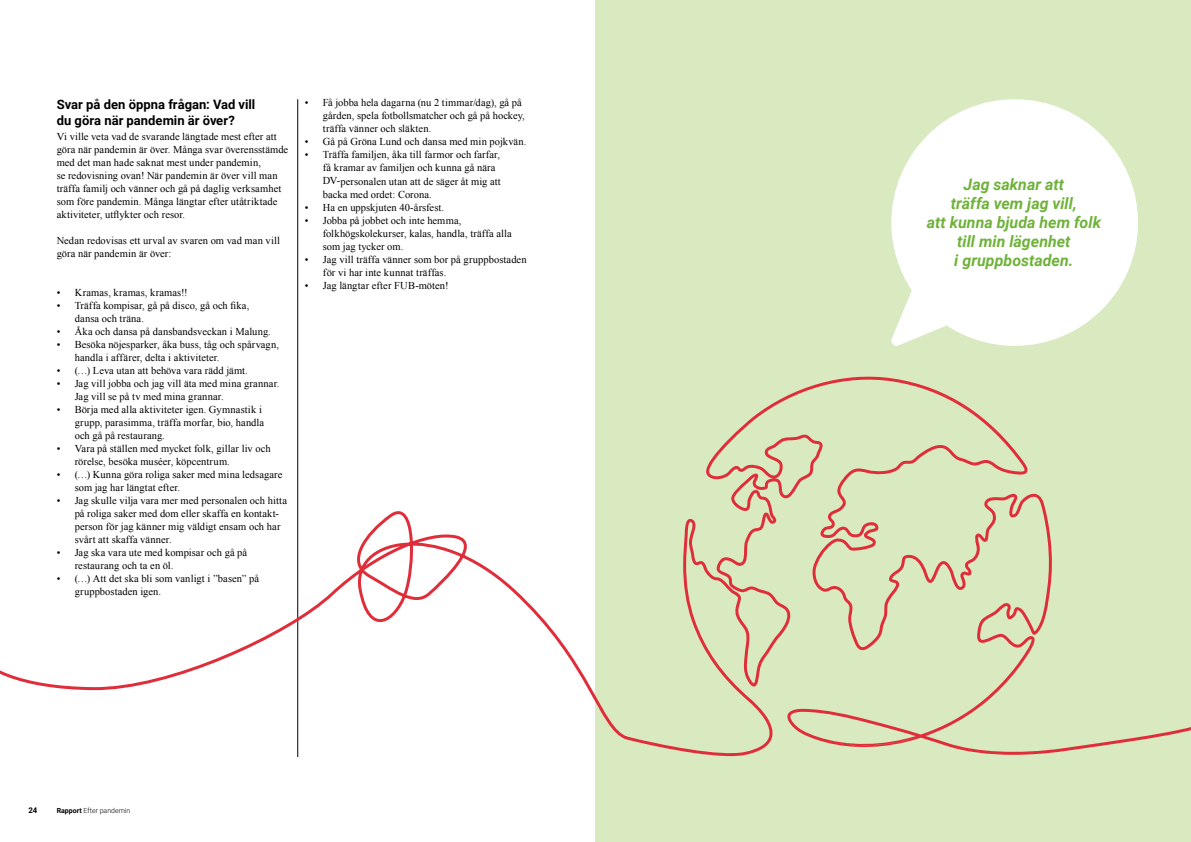
<style>
.page{position:relative;width:1191px;height:842px;background:#fff}
.page>*{position:absolute;margin:0;border:0;box-sizing:border-box;transform-origin:0 0}
.t1{font:italic 700 15.9px/19.1px "Roboto";color:#6fb23a;text-align:center}
.t2{font:700 13px/15.6px "Roboto";color:#000}
.t3{font:10.5px/13px "Times New Roman";letter-spacing:.005em;color:#000}
.t4{font:700 7.8px "Roboto";color:#000}
.t5{font:300 7px "Roboto";color:#000}
.s1{font-weight:700}
</style>
<div class="page">
<hr style="left:297px;top:99px;width:1px;height:658px;background:#000">
<div style="left:595px;top:0;width:595px;height:842px;background:#d9e9c0"></div>
<svg style="left:891px;top:99px;width:247px;height:247px;fill:#fff"></svg>
<svg style="left:630px;top:376px;width:429px;height:381px"></svg>
<svg style="left:1059px;top:614px;width:132px;height:139px"></svg>
<svg style="left:0;top:497px;width:630px;height:245px"></svg>
<p class="t2" style="left:57px;top:96px;width:200px">Svar på den öppna frågan: Vad vill du göra när pandemin är över?</p>
<p class="t3" style="left:57px;top:130px;width:233px">Vi ville veta vad de svarande längtade mest efter att göra när pandemin är över. Många svar överensstämde med det man hade saknat mest under pandemin,<br>se redovisning ovan! När pandemin är över vill man träffa familj och vänner och gå på daglig verksamhet som före pandemin. Många längtar efter utåtriktade aktiviteter, utflykter och resor.</p>
<p class="t3" style="left:57px;top:234px;width:225px">Nedan redovisas ett urval av svaren om vad man vill göra när pandemin är över:</p>
<p class="t3" style="left:57px;top:286px;width:132px">• Kramas, kramas, kramas!!</p>
<p class="t3" style="left:75px;top:299px;width:176px;text-indent:-18px">• Träffa kompisar, gå på disco, gå och fika, dansa och träna.</p>
<p class="t3" style="left:57px;top:325px;width:215px">• Åka och dansa på dansbandsveckan i Malung.</p>
<p class="t3" style="left:75px;top:338px;width:206px;text-indent:-18px">• Besöka nöjesparker, åka buss, tåg och spårvagn, handla i affärer, delta i aktiviteter.</p>
<p class="t3" style="left:57px;top:364px;width:192px">• (…) Leva utan att behöva vara rädd jämt.</p>
<p class="t3" style="left:75px;top:377px;width:206px;text-indent:-18px">• Jag vill jobba och jag vill äta med mina grannar.<br>Jag vill se på tv med mina grannar.</p>
<p class="t3" style="left:75px;top:403px;width:191px;text-indent:-18px">• Börja med alla aktiviteter igen. Gymnastik i grupp, parasimma, träffa morfar, bio, handla och gå på restaurang.</p>
<p class="t3" style="left:75px;top:442px;width:197px;text-indent:-18px">• Vara på ställen med mycket folk, gillar liv och rörelse, besöka muséer, köpcentrum.</p>
<p class="t3" style="left:75px;top:468px;width:209px;text-indent:-18px">• (…) Kunna göra roliga saker med mina ledsagare som jag har längtat efter.</p>
<p class="t3" style="left:75px;top:494px;width:214px;text-indent:-18px">• Jag skulle vilja vara mer med personalen och hitta på roliga saker med dom eller skaffa en kontakt&shy;person för jag känner mig väldigt ensam och har svårt att skaffa vänner.</p>
<p class="t3" style="left:75px;top:546px;width:174px;text-indent:-18px">• Jag ska vara ute med kompisar och gå på restaurang och ta en öl.</p>
<p class="t3" style="left:75px;top:572px;width:186px;text-indent:-18px">• (…) Att det ska bli som vanligt i ”basen” på gruppbostaden igen.</p>
<p class="t3" style="left:323px;top:96px;width:204px;text-indent:-18px">• Få jobba hela dagarna (nu 2 timmar/dag), gå på gården, spela fotbollsmatcher och gå på hockey, träffa vänner och släkten.</p>
<p class="t3" style="left:305px;top:135px;width:223px">• Gå på Gröna Lund och dansa med min pojkvän.</p>
<p class="t3" style="left:323px;top:148px;width:180px;text-indent:-18px">• Träffa familjen, åka till farmor och farfar, få kramar av familjen och kunna gå nära DV-personalen utan att de säger åt mig att backa med ordet: Corona.</p>
<p class="t3" style="left:305px;top:200px;width:141px">• Ha en uppskjuten 40-årsfest.</p>
<p class="t3" style="left:323px;top:213px;width:190px;text-indent:-18px">• Jobba på jobbet och inte hemma, folkhögskolekurser, kalas, handla, träffa alla som jag tycker om.</p>
<p class="t3" style="left:323px;top:252px;width:205px;text-indent:-18px">• Jag vill träffa vänner som bor på gruppbostaden för vi har inte kunnat träffas.</p>
<p class="t3" style="left:305px;top:278px;width:145px">• Jag längtar efter FUB-möten!</p>
<p class="t4" style="left:28px;top:804px;width:10px">24</p>
<p class="t5" style="left:57px;top:805px;width:75px"><span class="s1">Rapport</span> Efter pandemin</p>
<h1 class="t1" style="left:926px;top:174px;width:176px">Jag saknar att<br>träffa vem jag vill,<br>att kunna bjuda hem folk till min lägenhet<br>i gruppbostaden.</h1>
</div>
